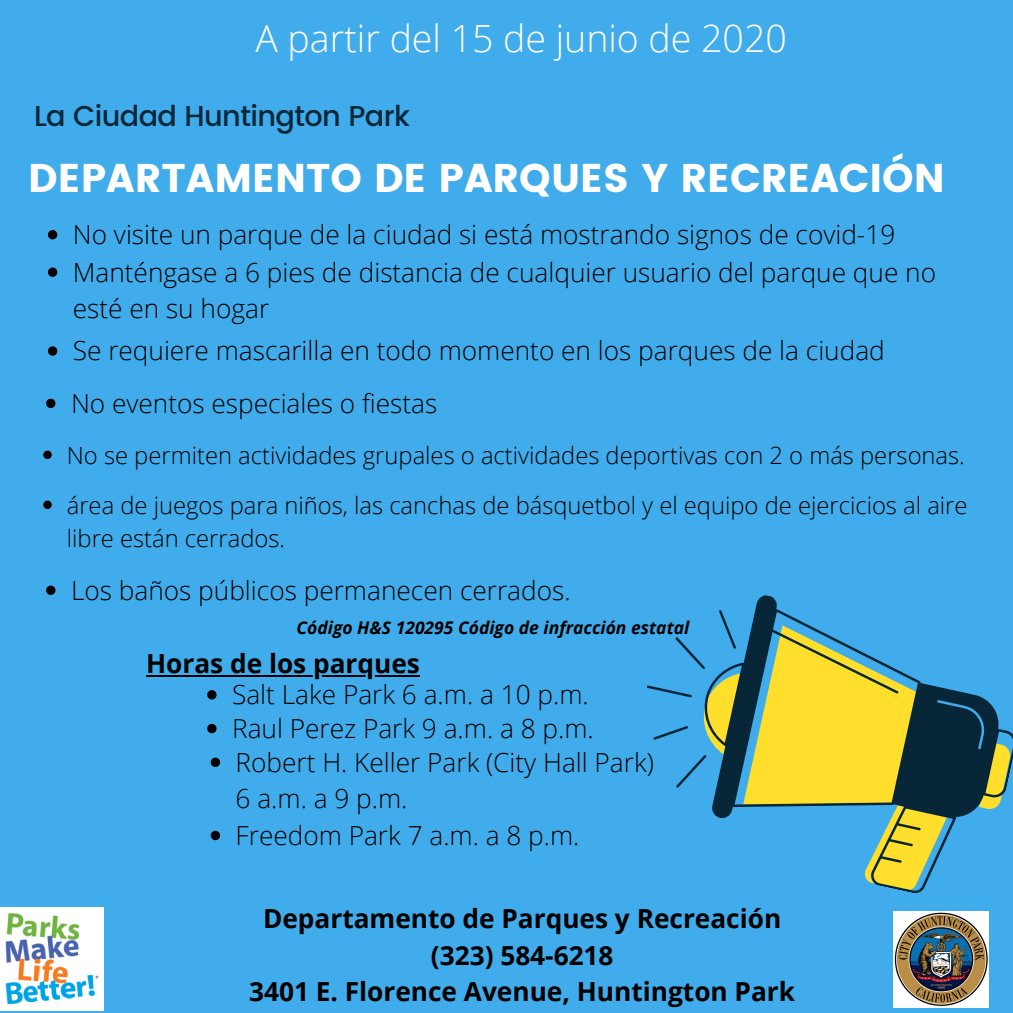
<style>
.page{position:relative;width:1013px;height:1013px;background:#fff}
.page>*{position:absolute;margin:0;border:0;box-sizing:border-box;transform-origin:0 0}
.t1{font:40px "Poppins";color:#fff}
.t2{font:300 37.5px "Open Sans";color:#fff}
.t3{font:500 28.75px "Poppins";letter-spacing:-.02em;color:#072739}
.t4{font:300 26.25px/37px "Open Sans";color:#000}
.t5{font:700 26.25px/36.5px "Open Sans";color:#000;text-align:center}
.t6{font:300 23.75px/50px "Open Sans";color:#000}
.t7{font:italic 700 17.5px "Open Sans";color:#000}
</style>
<div class="page">
<div style="left:0;top:0;width:1012px;height:1012px;background:#41aceb"></div>
<svg style="left:647px;top:595px;width:365px;height:299px"></svg>
<svg style="left:929px;top:700px;width:59px;height:49px;background:#0a3045"></svg>
<img style="left:893px;top:911px;width:95px;height:96px">
<img style="left:0;top:907px;width:103px;height:103px">
<svg style="left:48px;top:230px;width:9px;height:9px"></svg>
<svg style="left:48px;top:267px;width:9px;height:10px"></svg>
<svg style="left:46px;top:399px;width:9px;height:9px"></svg>
<svg style="left:43px;top:450px;width:9px;height:9px"></svg>
<svg style="left:43px;top:500px;width:9px;height:9px"></svg>
<svg style="left:48px;top:346px;width:9px;height:10px"></svg>
<svg style="left:46px;top:585px;width:9px;height:10px"></svg>
<hr style="left:146px;top:674px;width:274px;height:2px;background:#000">
<svg style="left:207px;top:690px;width:9px;height:9px"></svg>
<svg style="left:207px;top:724px;width:9px;height:9px"></svg>
<svg style="left:211px;top:757px;width:9px;height:10px"></svg>
<svg style="left:211px;top:830px;width:9px;height:10px"></svg>
<h2 class="t2" style="left:255px;top:12px;width:533px">A partir del 15 de junio de 2020</h2>
<p class="t3" style="left:34px;top:99px;width:377px">La Ciudad Huntington Park</p>
<h1 class="t1" style="left:28px;top:155px;width:918px">DEPARTAMENTO DE PARQUES Y RECREACIÓN</h1>
<p class="t4" style="left:73px;top:215px;width:864px">No visite un parque de la ciudad si está mostrando signos de covid-19<br>Manténgase a 6 pies de distancia de cualquier usuario del parque que no esté en su hogar</p>
<p class="t4" style="left:73px;top:332px;width:813px">Se requiere mascarilla en todo momento en los parques de la ciudad</p>
<p class="t4" style="left:71px;top:384px;width:368px">No eventos especiales o fiestas</p>
<p class="t6" style="left:67px;top:429px;width:902px">No se permiten actividades grupales o actividades deportivas con 2 o más personas. área de juegos para niños, las canchas de básquetbol y el equipo de ejercicios al aire</p>
<p class="t6" style="left:67px;top:512px;width:220px">libre están cerrados.</p>
<p class="t4" style="left:71px;top:571px;width:501px">Los baños públicos permanecen cerrados.</p>
<p class="t7" style="left:296px;top:615px;width:394px">Código H&amp;S 120295 Código de infracción estatal</p>
<p class="t5" style="left:146px;top:644px;width:275px">Horas de los parques</p>
<p class="t4" style="left:232px;top:677px;width:423px;line-height:33.8px">Salt Lake Park 6 a.m. a 10 p.m.<br>Raul Perez Park 9 a.m. a 8 p.m.<br>Robert H. Keller Park (City Hall Park)</p>
<p class="t4" style="left:236px;top:779px;width:345px;line-height:36.5px">6 a.m. a 9 p.m.<br>Freedom Park 7 a.m. a 8 p.m.</p>
<p class="t5" style="left:249px;top:899px;width:547px">Departamento de Parques y Recreación (323) 584-6218<br>3401 E. Florence Avenue, Huntington Park</p>
</div>
